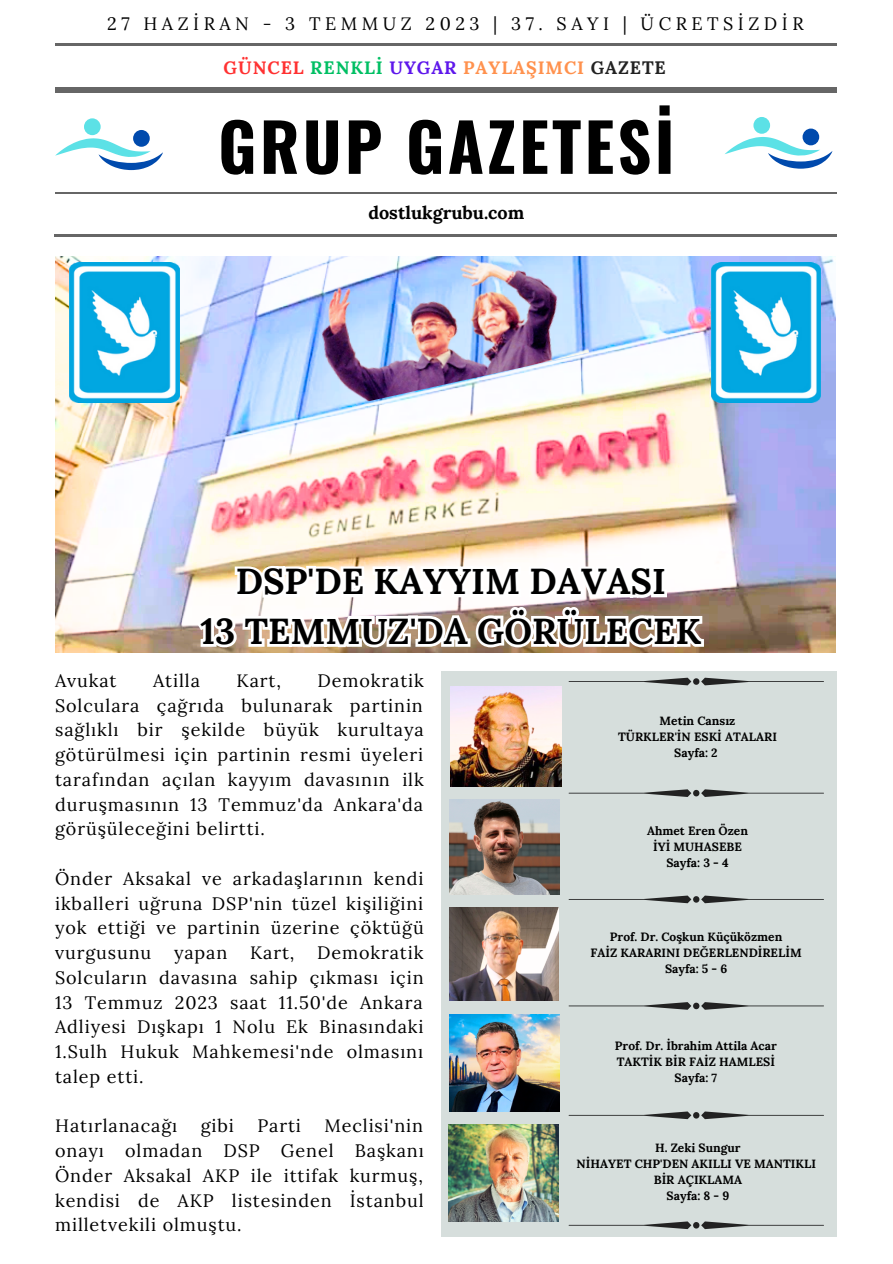
<style>
.page{position:relative;width:893px;height:1264px;background:#fff}
.page>*{position:absolute;margin:0;border:0;box-sizing:border-box;transform-origin:0 0}
.t1{font:700 66px "Oswald";letter-spacing:.05em;color:#000}
.t2{font:700 36px "Lora";color:#000}
.t3{font:18px/24.8px "Lora";letter-spacing:.05em;color:#000;text-align:justify}
.t4{font:18px "Lora";letter-spacing:.25em;color:#000}
.t5{font:700 18px "Lora";letter-spacing:.05em;color:#ff914d}
.t6{font:700 18px "Lora";color:#000}
.t7{font:700 12px "Lora";color:#000}
.s1{color:#ff3131}
.s2{color:#00bf63}
.s3{color:#5e17eb}
.s4{color:#222}
</style>
<div class="page">
<hr style="left:55px;top:44px;width:781px;height:2px;background:#666">
<hr style="left:54px;top:234px;width:782px;height:3px;background:#666">
<hr style="left:55px;top:192px;width:781px;height:1px;background:#666">
<div style="left:55px;top:87px;width:781px;height:5px;background:#666"></div>
<svg style="left:55px;top:118px;width:108px;height:52px"></svg>
<svg style="left:725px;top:117px;width:107px;height:52px"></svg>
<div style="left:441px;top:670px;width:396px;height:566px;background:#d6dedc"></div>
<img style="left:450px;top:686px;width:111px;height:100px">
<svg style="left:568px;top:677px;width:255px;height:8px"></svg>
<svg style="left:568px;top:789px;width:255px;height:8px"></svg>
<svg style="left:568px;top:895px;width:255px;height:8px"></svg>
<svg style="left:568px;top:1002px;width:255px;height:7px"></svg>
<svg style="left:568px;top:1111px;width:255px;height:8px"></svg>
<svg style="left:568px;top:1221px;width:255px;height:8px"></svg>
<img style="left:449px;top:799px;width:110px;height:95px">
<img style="left:449px;top:907px;width:109px;height:93px">
<img style="left:449px;top:1014px;width:110px;height:97px">
<img style="left:448px;top:1124px;width:110px;height:97px">
<img style="left:55px;top:256px;width:780px;height:396px">
<img style="left:70px;top:262px;width:109px;height:141px">
<img style="left:193px;top:43px;width:513px;height:637px">
<img style="left:711px;top:262px;width:109px;height:141px">
<p class="t4" style="left:107px;top:12px;width:698px">27 HAZİRAN - 3 TEMMUZ 2023 | 37. SAYI | ÜCRETSİZDİR</p>
<p class="t5" style="left:223px;top:56px;width:443px"><span class="s1">GÜNCEL</span> <span class="s2">RENKLİ</span> <span class="s3">UYGAR</span> PAYLAŞIMCI <span class="s4">GAZETE</span></p>
<p class="t1" style="left:218px;top:95px;width:458px">GRUP GAZETESİ</p>
<p class="t6" style="left:368px;top:201px;width:157px">dostlukgrubu.com</p>
<p class="t2" style="left:236px;top:558px;width:431px">DSP'DE KAYYIM DAVASI</p>
<p class="t2" style="left:200px;top:607px;width:502px">13 TEMMUZ'DA GÖRÜLECEK</p>
<p class="t3" style="left:55px;top:668px;width:63px">Avukat</p>
<p class="t3" style="left:153px;top:668px;width:48px">Atilla</p>
<p class="t3" style="left:236px;top:668px;width:46px">Kart,</p>
<p class="t3" style="left:55px;top:668px;width:370px;text-indent:262px">Demokratik Solculara çağrıda bulunarak partinin sağlıklı bir şekilde büyük kurultaya götürülmesi için partinin resmi üyeleri tarafından açılan kayyım davasının ilk duruşmasının 13 Temmuz'da Ankara'da görüşüleceğini belirtti.</p>
<p class="t3" style="left:55px;top:865px;width:370px">Önder Aksakal ve arkadaşlarının kendi ikballeri uğruna DSP'nin tüzel kişiliğini yok ettiği ve partinin üzerine çöktüğü vurgusunu</p>
<p class="t3" style="left:55px;top:940px;width:370px;text-indent:262px">Demokratik Solcuların davasına sahip çıkması için 13 Temmuz 2023 saat 11.50'de Ankara Adliyesi Dışkapı 1 Nolu Ek Binasındaki 1.Sulh Hukuk Mahkemesi'nde olmasını talep etti.</p>
<p class="t3" style="left:55px;top:1113px;width:124px">Hatırlanacağı</p>
<p class="t3" style="left:201px;top:1113px;width:35px">gibi</p>
<p class="t3" style="left:257px;top:1113px;width:45px">Parti</p>
<p class="t3" style="left:174px;top:940px;width:55px">yapan</p>
<p class="t3" style="left:250px;top:940px;width:46px">Kart,</p>
<p class="t3" style="left:55px;top:1113px;width:370px;text-indent:269px">Meclisi'nin onayı olmadan DSP Genel Başkanı Önder Aksakal AKP ile ittifak kurmuş, kendisi de AKP listesinden İstanbul milletvekili olmuştu.</p>
<p class="t7" style="left:659px;top:713px;width:77px">Metin Cansız</p>
<p class="t7" style="left:618px;top:729px;width:160px">TÜRKLER'İN ESKİ ATALARI</p>
<p class="t7" style="left:674px;top:745px;width:45px">Sayfa: 2</p>
<p class="t7" style="left:647px;top:822px;width:102px">Ahmet Eren Özen</p>
<p class="t7" style="left:653px;top:838px;width:90px">İYİ MUHASEBE</p>
<p class="t7" style="left:666px;top:854px;width:64px">Sayfa: 3 - 4</p>
<p class="t7" style="left:610px;top:929px;width:174px">Prof. Dr. Coşkun Küçüközmen</p>
<p class="t7" style="left:590px;top:945px;width:212px">FAİZ KARARINI DEĞERLENDİRELİM</p>
<p class="t7" style="left:665px;top:961px;width:64px">Sayfa: 5 - 6</p>
<p class="t7" style="left:615px;top:1038px;width:163px">Prof. Dr. İbrahim Attila Acar</p>
<p class="t7" style="left:616px;top:1053px;width:160px">TAKTİK BİR FAİZ HAMLESİ</p>
<p class="t7" style="left:674px;top:1069px;width:44px">Sayfa: 7</p>
<p class="t7" style="left:655px;top:1140px;width:87px">H. Zeki Sungur</p>
<p class="t7" style="left:576px;top:1155px;width:241px">NİHAYET CHP'DEN AKILLI VE MANTIKLI</p>
<p class="t7" style="left:653px;top:1171px;width:90px">BİR AÇIKLAMA</p>
<p class="t7" style="left:666px;top:1187px;width:64px">Sayfa: 8 - 9</p>
</div>
